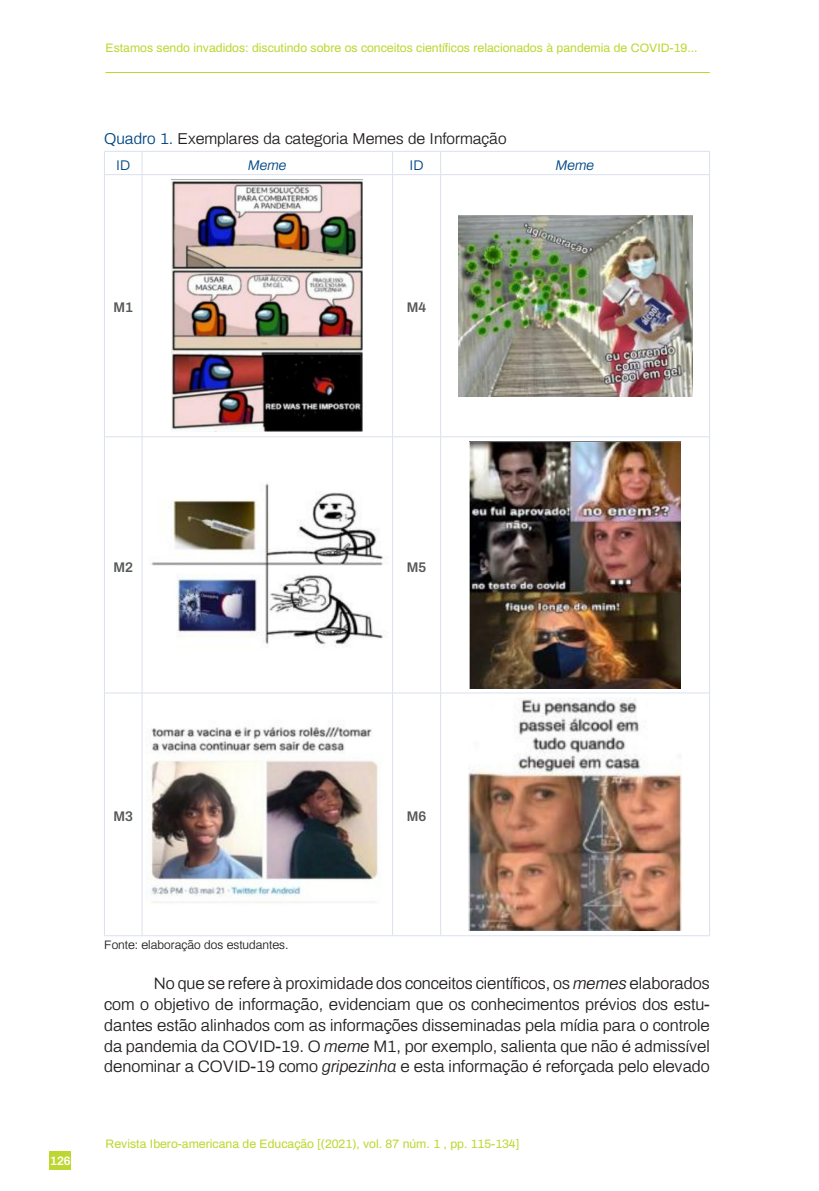
<style>
.page{position:relative;width:819px;height:1191px;background:#fff}
.page>*{position:absolute;margin:0;border:0;box-sizing:border-box;transform-origin:0 0}
.RIE_Texto{font:300 16.62px/20.8px "Archivo";color:#231f20;text-align:justify}
.RIE_TítuloTabla_2{font:300 15.75px "Archivo";color:#231f20}
.t1{font:600 14px "Archivo";color:#57585a}
.RIE_TablaTextoCabece{font:italic 300 14px "Archivo";color:#004684}
.RIE_TablaTextoCabece-2{font:300 14px "Archivo";color:#004684}
.t2{font:12.25px "Archivo";color:#bed630}
.RIE_Fuente{font:300 12.25px "Archivo";color:#231f20}
.t3{font:600 12.25px "Archivo";color:#fff}
.s1{color:#004684}
.s2{font-style:italic}
</style>
<div class="page">
<hr style="left:105px;top:72px;width:604px;height:1px;background:#bed630">
<div style="left:50px;top:1151px;width:21px;height:19px;background:#bed630"></div>
<hr style="left:104px;top:151px;width:38px;height:1px;background:#dae0ed">
<svg style="left:104px;top:152px;width:1px;height:22px"></svg>
<hr style="left:142px;top:151px;width:250px;height:1px;background:#dae0ed">
<svg style="left:142px;top:152px;width:1px;height:22px"></svg>
<hr style="left:392px;top:151px;width:48px;height:1px;background:#dae0ed">
<svg style="left:392px;top:152px;width:1px;height:22px"></svg>
<hr style="left:440px;top:151px;width:269px;height:1px;background:#dae0ed">
<svg style="left:440px;top:152px;width:1px;height:22px"></svg>
<svg style="left:709px;top:151px;width:1px;height:23px"></svg>
<hr style="left:104px;top:174px;width:38px;height:1px;background:#dae0ed">
<hr style="left:104px;top:175px;width:1px;height:261px;background:#dae0ed">
<hr style="left:142px;top:174px;width:250px;height:1px;background:#dae0ed">
<hr style="left:142px;top:175px;width:1px;height:261px;background:#dae0ed">
<hr style="left:392px;top:174px;width:48px;height:1px;background:#dae0ed">
<hr style="left:392px;top:175px;width:1px;height:261px;background:#dae0ed">
<hr style="left:440px;top:174px;width:269px;height:1px;background:#dae0ed">
<hr style="left:440px;top:175px;width:1px;height:261px;background:#dae0ed">
<hr style="left:709px;top:175px;width:1px;height:261px;background:#dae0ed">
<hr style="left:104px;top:436px;width:38px;height:1px;background:#dae0ed">
<hr style="left:104px;top:437px;width:1px;height:256px;background:#dae0ed">
<hr style="left:142px;top:436px;width:250px;height:1px;background:#dae0ed">
<hr style="left:142px;top:437px;width:1px;height:256px;background:#dae0ed">
<hr style="left:392px;top:436px;width:48px;height:1px;background:#dae0ed">
<hr style="left:392px;top:437px;width:1px;height:256px;background:#dae0ed">
<hr style="left:440px;top:436px;width:269px;height:1px;background:#dae0ed">
<hr style="left:440px;top:437px;width:1px;height:256px;background:#dae0ed">
<hr style="left:709px;top:437px;width:1px;height:256px;background:#dae0ed">
<hr style="left:104px;top:692px;width:38px;height:1px;background:#dae0ed">
<hr style="left:104px;top:693px;width:1px;height:242px;background:#dae0ed">
<hr style="left:142px;top:692px;width:250px;height:1px;background:#dae0ed">
<hr style="left:142px;top:693px;width:1px;height:242px;background:#dae0ed">
<hr style="left:392px;top:692px;width:48px;height:1px;background:#dae0ed">
<hr style="left:392px;top:693px;width:1px;height:242px;background:#dae0ed">
<hr style="left:440px;top:692px;width:269px;height:1px;background:#dae0ed">
<hr style="left:440px;top:693px;width:1px;height:242px;background:#dae0ed">
<hr style="left:709px;top:693px;width:1px;height:242px;background:#dae0ed">
<hr style="left:104px;top:935px;width:38px;height:1px;background:#dae0ed">
<hr style="left:142px;top:935px;width:250px;height:1px;background:#dae0ed">
<hr style="left:392px;top:935px;width:48px;height:1px;background:#dae0ed">
<hr style="left:440px;top:935px;width:269px;height:1px;background:#dae0ed">
<img style="left:172px;top:180px;width:191px;height:252px">
<img style="left:458px;top:215px;width:234px;height:181px">
<img style="left:151px;top:483px;width:232px;height:164px">
<img style="left:470px;top:442px;width:210px;height:246px">
<img style="left:146px;top:726px;width:233px;height:177px">
<img style="left:468px;top:698px;width:213px;height:232px">
<p class="t2" style="left:106px;top:39px;width:593px">Estamos sendo invadidos: discutindo sobre os conceitos científicos relacionados à pandemia de COVID-19...</p>
<p class="RIE_TítuloTabla_2" style="left:104px;top:127px;width:404px"><span class="s1">Quadro 1.</span> Exemplares da categoria Memes de Informação</p>
<p class="RIE_TablaTextoCabece-2" style="left:116px;top:155px;width:15px">ID</p>
<p class="RIE_TablaTextoCabece" style="left:248px;top:155px;width:40px">Meme</p>
<p class="RIE_TablaTextoCabece-2" style="left:409px;top:155px;width:15px">ID</p>
<p class="RIE_TablaTextoCabece" style="left:555px;top:155px;width:40px">Meme</p>
<p class="t1" style="left:113px;top:297px;width:21px">M1</p>
<p class="t1" style="left:407px;top:297px;width:21px">M4</p>
<p class="t1" style="left:113px;top:556px;width:21px">M2</p>
<p class="t1" style="left:407px;top:556px;width:21px">M5</p>
<p class="t1" style="left:113px;top:806px;width:21px">M3</p>
<p class="t1" style="left:407px;top:806px;width:21px">M6</p>
<p class="t3" style="left:50px;top:1152px;width:22px">126</p>
<p class="RIE_Fuente" style="left:104px;top:935px;width:186px">Fonte: elaboração dos estudantes.</p>
<p class="RIE_Texto" style="left:104px;top:972px;width:607px;text-indent:50px">No que se refere à proximidade dos conceitos científicos, os <span class="s2">memes</span> elaborados com o objetivo de informação, evidenciam que os conhecimentos prévios dos estu&shy;dantes estão alinhados com as informações disseminadas pela mídia para o controle da pandemia da COVID-19. O <span class="s2">meme</span> M1, por exemplo, salienta que não é admissível denominar a COVID-19 como <span class="s2">gripezinha</span> e esta informação é reforçada pelo elevado</p>
<p class="t2" style="left:106px;top:1135px;width:415px">Revista Ibero-americana de Educação [(2021), vol. 87 núm. 1 , pp. 115-134]</p>
</div>
